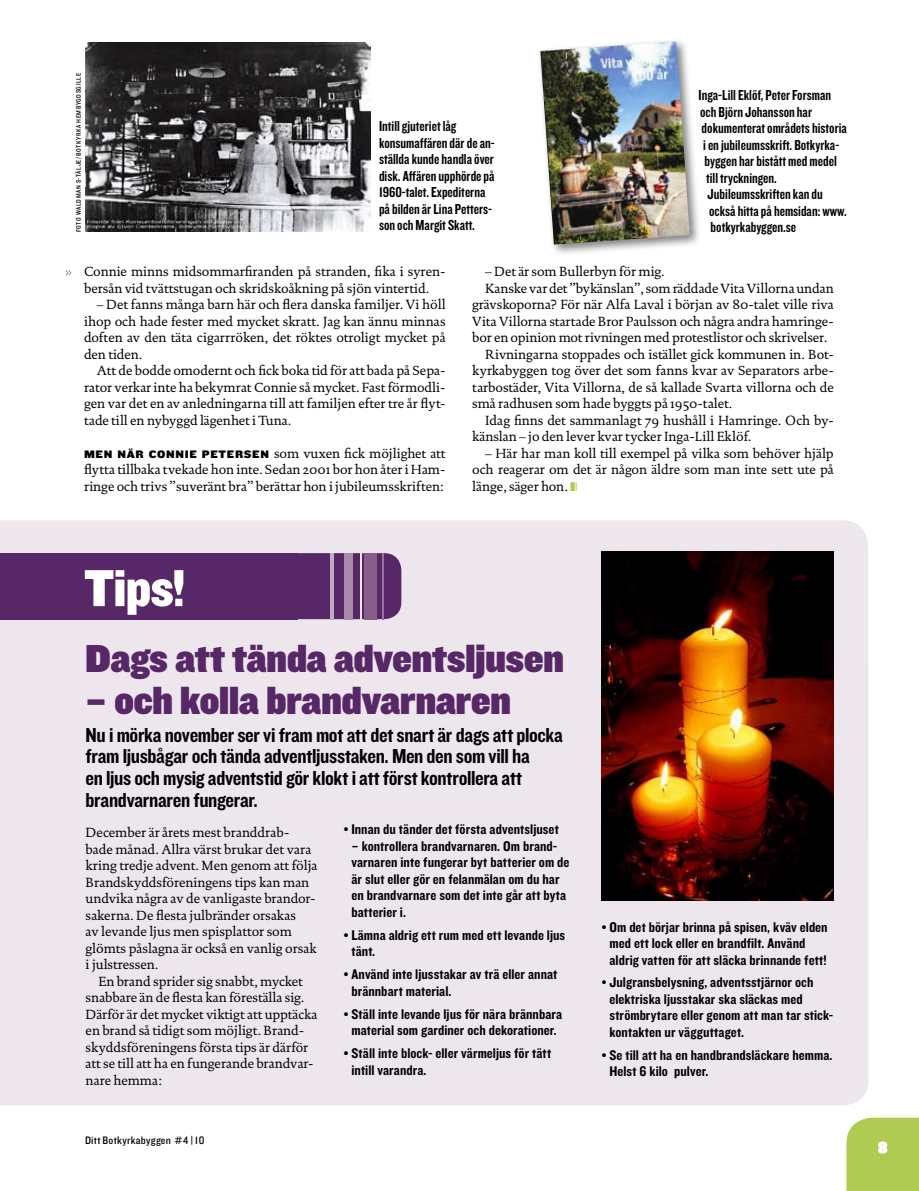
<style>
.page{position:relative;width:919px;height:1191px;background:#fff}
.page>*{position:absolute;margin:0;border:0;box-sizing:border-box;transform-origin:0 0}
.t1{font:54px "Knockout HTF71 Full Middlewt";color:#fff}
.t2{font:40.5px "Knockout HTF91 Ultmt Middlewt";color:#572767}
.t3{font:21px/21.8px "Knockout HTF50 Welterweight";letter-spacing:-.02em;color:#000}
.t4{font:16.5px "Knockout HTF91 Ultmt Middlewt";color:#fff}
.t5{font:15px/16.5px "Knockout HTF49 Liteweight";color:#000}
.t6{font:14.55px/16.5px "Knockout HTF50 Welterweight";letter-spacing:.01em;color:#000}
.t7{font:13.5px/16.5px "DTL Documenta ST";letter-spacing:-.005em;color:#000;text-align:justify}
.t8{font:11.25px "Knockout HTF30 Junior Welterwt";letter-spacing:.02em;color:#000}
.t9{font:6.75px "Knockout HTF30 Junior Welterwt";letter-spacing:.085em;color:#000}
.s1{font-family:"Knockout HTF72 Full Cruiserwt";font-size:11.25px}
</style>
<div class="page">
<hr style="left:918px;top:0;width:1px;height:139px;background:#b0cb52">
<div style="left:846px;top:1117px;width:72px;height:74px;background:#b0cb52"></div>
<svg style="left:65px;top:270px;width:6px;height:5px"></svg>
<div style="left:0;top:520px;width:868px;height:585px;background:#ede7ed"></div>
<div style="left:215px;top:553px;width:186px;height:66px;background:#572767;border-radius:17px"></div>
<div style="left:0;top:553px;width:297px;height:66px;background:#572767"></div>
<hr style="left:330px;top:553px;width:4px;height:66px;background:#c1adc3">
<div style="left:344px;top:553px;width:9px;height:66px;background:#a88aa9"></div>
<div style="left:364px;top:553px;width:12px;height:66px;background:#865e89"></div>
<hr style="left:360px;top:553px;width:1px;height:66px;background:#ede7ed">
<hr style="left:381px;top:553px;width:2px;height:66px;background:#977398">
<svg style="left:918px;top:6px;width:1px;height:133px"></svg>
<img style="left:85px;top:43px;width:285px;height:189px">
<img style="left:601px;top:551px;width:232px;height:349px">
<div style="left:536px;top:37px;width:165px;height:219px;background:#000;opacity:.5"></div>
<img style="left:540px;top:41px;width:149px;height:203px">
<p class="t9" style="left:75px;top:232px;width:160px;rotate:-90deg">Foto Waldman S-tälje/Botkyrka hembygdsgille</p>
<p class="t5" style="left:379px;top:118px;width:117px">Intill gjuteriet låg konsumaffären där de an&shy;ställda kunde handla över disk. Affären upphörde på<br>1960-talet. Expediterna på bilden är Lina Petters&shy;son och Margit Skatt.</p>
<p class="t5" style="left:698px;top:87px;width:134px">Inga-Lill Eklöf, Peter Forsman</p>
<p class="t5" style="left:700px;top:104px;width:113px">och Björn Johansson har</p>
<p class="t5" style="left:701px;top:120px;width:147px">dokumenterat områdets historia</p>
<p class="t5" style="left:703px;top:137px;width:137px">i en jubileumsskrift. Botkyrka-</p>
<p class="t5" style="left:704px;top:153px;width:134px">byggen har bistått med medel</p>
<p class="t5" style="left:706px;top:170px;width:72px">till tryckningen.</p>
<p class="t5" style="left:707px;top:186px;width:117px">Jubileumsskriften kan du</p>
<p class="t5" style="left:709px;top:203px;width:139px">också hitta på hemsidan: www.</p>
<p class="t5" style="left:710px;top:219px;width:87px">botkyrkabyggen.se</p>
<p class="t7" style="left:84px;top:263px;width:363px">Connie minns midsommarfiranden på stranden, fika i syren&shy;bersån vid tvättstugan och skridskoåkning på sjön vintertid.</p>
<p class="t7" style="left:84px;top:296px;width:363px;text-indent:13px">– Det fanns många barn här och flera danska familjer. Vi höll ihop och hade fester med mycket skratt. Jag kan ännu minnas doften av den täta cigarrröken, det röktes otroligt mycket på den tiden.</p>
<p class="t7" style="left:84px;top:362px;width:363px;text-indent:13px">Att de bodde omodernt och fick boka tid för att bada på Sepa&shy;rator verkar inte ha bekymrat Connie så mycket. Fast förmodli&shy;gen var det en av anledningarna till att familjen efter tre år flyt&shy;tade till en nybyggd lägenhet i Tuna.</p>
<p class="t7" style="left:84px;top:445px;width:363px"><span class="s1">M EN NÄR CONNIE PETERSEN</span> som vuxen fick möjlighet att flytta tillbaka tvekade hon inte. Sedan 2001 bor hon åter i Ham&shy;ringe och trivs ”suveränt bra” berättar hon i jubileumsskriften:</p>
<p class="t7" style="left:485px;top:263px;width:181px">– Det är som Bullerbyn för mig.</p>
<p class="t7" style="left:485px;top:280px;width:350px">Kanske var det ”bykänslan”, som räddade Vita Villorna undan</p>
<p class="t7" style="left:472px;top:296px;width:363px">grävskoporna? För när Alfa Laval i början av 80-talet ville riva</p>
<p class="t7" style="left:472px;top:313px;width:363px">Vita Villorna startade Bror Paulsson och några andra hamringe-</p>
<p class="t7" style="left:472px;top:329px;width:356px">bor en opinion mot rivningen med protestlistor och skrivelser.</p>
<p class="t7" style="left:485px;top:346px;width:350px">Rivningarna stoppades och istället gick kommunen in. Bot-</p>
<p class="t7" style="left:472px;top:362px;width:363px">kyrkabyggen tog över det som fanns kvar av Separators arbe-</p>
<p class="t7" style="left:472px;top:378px;width:363px">tarbostäder, Vita Villorna, de så kallade Svarta villorna och de</p>
<p class="t7" style="left:472px;top:395px;width:261px">små radhusen som hade byggts på 1950-talet.</p>
<p class="t7" style="left:485px;top:411px;width:350px">Idag finns det sammanlagt 79 hushåll i Hamringe. Och by-</p>
<p class="t7" style="left:472px;top:428px;width:280px">känslan – jo den lever kvar tycker Inga-Lill Eklöf.</p>
<p class="t7" style="left:472px;top:444px;width:363px;text-indent:13px">– Här har man koll till exempel på vilka som behöver hjälp och reagerar om det är någon äldre som man inte sett ute på länge, säger hon.</p>
<h1 class="t1" style="left:84px;top:558px;width:103px">Tips!</h1>
<h2 class="t2" style="left:86px;top:635px;width:479px">Dags att tända adventsljusen</h2>
<h2 class="t2" style="left:86px;top:677px;width:426px">– och kolla brandvarnaren</h2>
<h3 class="t3" style="left:86px;top:724px;width:478px">Nu i mörka november ser vi fram mot att det snart är dags att plocka fram ljusbågar och tända adventljusstaken. Men den som vill ha<br>en ljus och mysig adventstid gör klokt i att först kontrollera att brandvarnaren fungerar.</h3>
<p class="t7" style="left:86px;top:824px;width:233px;text-align:left">December är årets mest branddrab&shy;bade månad. Allra värst brukar det vara kring tredje advent. Men genom att följa Brandskyddsföreningens tips kan man undvika några av de vanligaste brandor&shy;sakerna. De flesta julbränder orsakas<br>av levande ljus men spisplattor som glömts påslagna är också en vanlig orsak i julstressen.</p>
<p class="t7" style="left:86px;top:972px;width:233px;text-align:left;text-indent:13px">En brand sprider sig snabbt, mycket snabbare än de flesta kan föreställa sig.<br>Därför är det mycket viktigt att upptäcka en brand så tidigt som möjligt. Brand&shy;skyddsföreningens första tips är därför att se till att ha en fungerande brandvar&shy;nare hemma:</p>
<p class="t8" style="left:85px;top:1134px;width:121px">Ditt Botkyrkabyggen #4 | 10</p>
<p class="t6" style="left:344px;top:822px;width:216px">• Innan du tänder det första adventsljuset</p>
<p class="t6" style="left:351px;top:838px;width:219px">– kontrollera brandvarnaren. Om brand&shy;varnaren inte fungerar byt batterier om de är slut eller gör en felanmälan om du har en brandvarnare som det inte går att byta batterier i.</p>
<p class="t6" style="left:351px;top:927px;width:215px;text-indent:-8px">• Lämna aldrig ett rum med ett levande ljus tänt.</p>
<p class="t6" style="left:351px;top:966px;width:207px;text-indent:-8px">• Använd inte ljusstakar av trä eller annat brännbart material.</p>
<p class="t6" style="left:344px;top:1006px;width:220px;text-align:center">• Ställ inte levande ljus för nära brännbara material som gardiner och dekorationer.</p>
<p class="t6" style="left:351px;top:1045px;width:201px;text-indent:-8px">• Ställ inte block- eller värmeljus för tätt intill varandra.</p>
<p class="t6" style="left:609px;top:919px;width:220px;text-indent:-8px">• Om det börjar brinna på spisen, kväv elden med ett lock eller en brandfilt. Använd aldrig vatten för att släcka brinnande fett!</p>
<p class="t6" style="left:609px;top:974px;width:225px;text-indent:-8px">• Julgransbelysning, adventsstjärnor och elektriska ljusstakar ska släckas med strömbrytare eller genom att man tar stick&shy;kontakten ur vägguttaget.</p>
<p class="t6" style="left:609px;top:1047px;width:224px;text-indent:-8px">• Se till att ha en handbrandsläckare hemma.<br>Helst 6 kilo pulver.</p>
<p class="t4" style="left:878px;top:1137px;width:11px">8</p>
</div>
